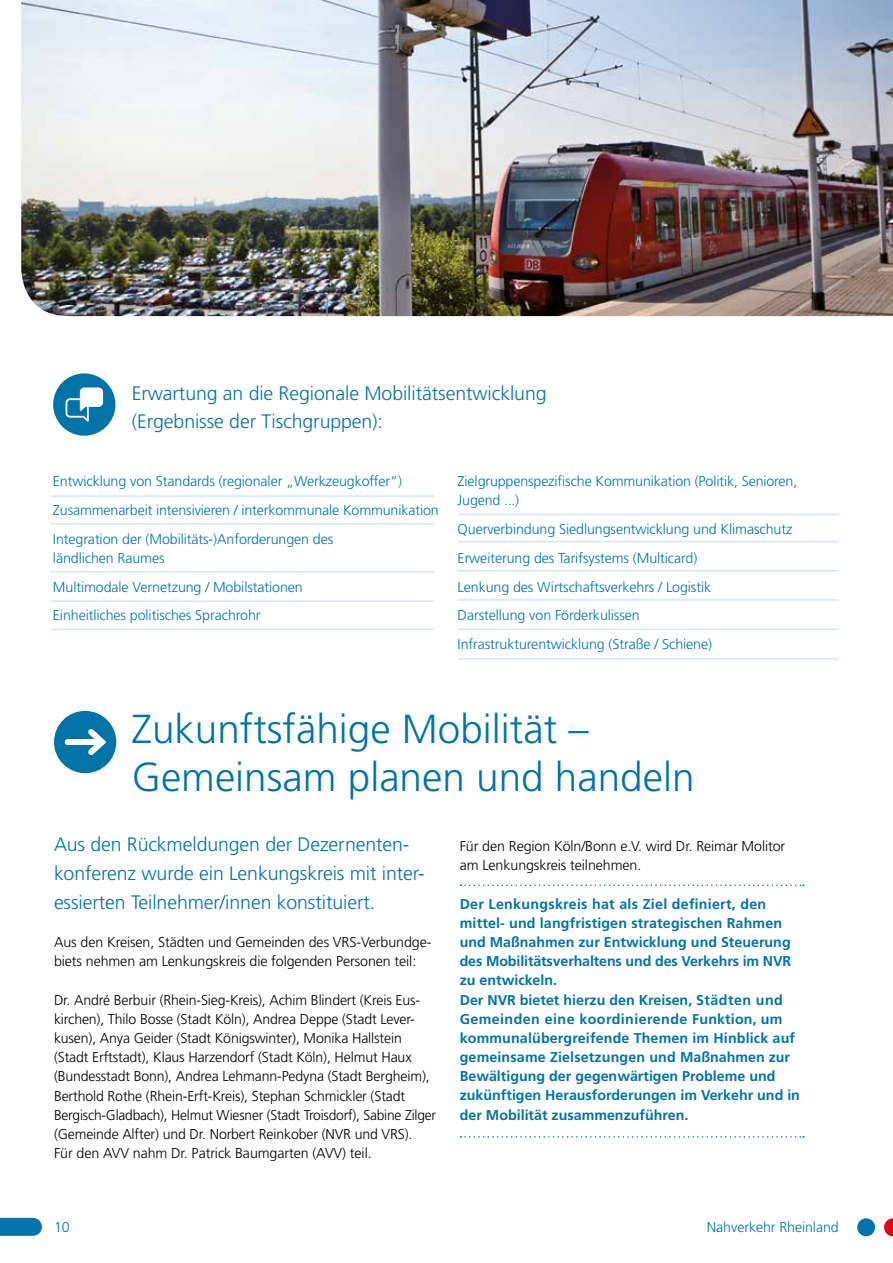
<style>
.page{position:relative;width:893px;height:1263px;background:#fff}
.page>*{position:absolute;margin:0;border:0;box-sizing:border-box;transform-origin:0 0}
.t1{font:300 40.5px/48px "Frutiger LT Std";color:#0074a6}
.t2{font:300 19.5px/28.8px "Frutiger LT Std";letter-spacing:-.005em;color:#0074a6}
.t3{font:300 14.25px/19.2px "Frutiger LT Std";letter-spacing:-.01em;color:#000}
.t4{font:300 14.25px/28.8px "Frutiger LT Std";letter-spacing:-.005em;color:#0074a6}
.t5{font:700 14.25px/19.2px "Frutiger LT Std";color:#0074a6}
</style>
<div class="page">
<div style="left:54px;top:711px;width:62px;height:62px;background:#0074a6;border-radius:50%"></div>
<div style="left:68px;top:739px;width:34px;height:6px;background:#fff"></div>
<svg style="left:88px;top:723px;width:23px;height:38px"></svg>
<svg style="left:460px;top:1136px;width:344px;height:2px"></svg>
<svg style="left:460px;top:884px;width:344px;height:2px"></svg>
<img style="left:21px;top:0;width:872px;height:316px">
<hr style="left:458px;top:514px;width:381px;height:1px;background:#d4e6f7">
<hr style="left:458px;top:541px;width:381px;height:1px;background:#d4e6f7">
<hr style="left:458px;top:570px;width:381px;height:1px;background:#d4e6f7">
<hr style="left:458px;top:599px;width:381px;height:2px;background:#d4e6f7">
<hr style="left:458px;top:629px;width:381px;height:1px;background:#d4e6f7">
<hr style="left:458px;top:658px;width:381px;height:2px;background:#d4e6f7">
<hr style="left:51px;top:495px;width:383px;height:2px;background:#d4e6f7">
<hr style="left:51px;top:523px;width:383px;height:1px;background:#d4e6f7">
<hr style="left:51px;top:629px;width:383px;height:1px;background:#d4e6f7">
<hr style="left:51px;top:571px;width:383px;height:1px;background:#d4e6f7">
<hr style="left:51px;top:600px;width:383px;height:2px;background:#d4e6f7">
<div style="left:53px;top:373px;width:62px;height:63px;background:#0074a6;border-radius:50%"></div>
<svg style="left:66px;top:387px;width:37px;height:35px"></svg>
<div style="left:0;top:1218px;width:33px;height:18px;background:#0074a6"></div>
<svg style="left:884px;top:1218px;width:9px;height:18px"></svg>
<div style="left:857px;top:1218px;width:18px;height:18px;background:#0074a6;border-radius:50%"></div>
<h2 class="t2" style="left:132px;top:379px;width:416px">Erwartung an die Regionale Mobilitätsentwicklung (Ergebnisse der Tischgruppen):</h2>
<p class="t4" style="left:53px;top:467px;width:387px">Entwicklung von Standards (regionaler „Werkzeugkoffer“)<br>Zusammenarbeit intensivieren / interkommunale Kommunikation<br>Integration der (Mobilitäts-)Anforderungen des</p>
<p class="t4" style="left:53px;top:544px;width:251px">ländlichen Raumes<br>Multimodale Vernetzung / Mobilstationen<br>Einheitliches politisches Sprachrohr</p>
<p class="t4" style="left:458px;top:472px;width:341px;line-height:19.2px">Zielgruppenspezifische Kommunikation (Politik, Senioren,<br>Jugend ...)</p>
<p class="t4" style="left:458px;top:515px;width:336px">Querverbindung Siedlungsentwicklung und Klimaschutz Erweiterung des Tarifsystems (Multicard)<br>Lenkung des Wirtschaftsverkehrs / Logistik<br>Darstellung von Förderkulissen<br>Infrastrukturentwicklung (Straße / Schiene)</p>
<h1 class="t1" style="left:132px;top:706px;width:564px">Zukunftsfähige Mobilität –<br>Gemeinsam planen und handeln</h1>
<h2 class="t2" style="left:54px;top:830px;width:372px">Aus den Rückmeldungen der Dezernenten&shy;konferenz wurde ein Lenkungskreis mit inter&shy;essierten Teilnehmer/innen konstituiert.</h2>
<p class="t3" style="left:54px;top:932px;width:379px">Aus den Kreisen, Städten und Gemeinden des VRS-Verbundge&shy;biets nehmen am Lenkungskreis die folgenden Personen teil:</p>
<p class="t3" style="left:54px;top:990px;width:384px">Dr. André Berbuir (Rhein-Sieg-Kreis), Achim Blindert (Kreis Eus&shy;kirchen), Thilo Bosse (Stadt Köln), Andrea Deppe (Stadt Lever&shy;kusen), Anya Geider (Stadt Königswinter), Monika Hallstein (Stadt Erftstadt), Klaus Harzendorf (Stadt Köln), Helmut Haux (Bundesstadt Bonn), Andrea Lehmann-Pedyna (Stadt Bergheim), Berthold Rothe (Rhein-Erft-Kreis), Stephan Schmickler (Stadt Bergisch-Gladbach), Helmut Wiesner (Stadt Troisdorf), Sabine Zilger (Gemeinde Alfter) und Dr. Norbert Reinkober (NVR und VRS).<br>Für den AVV nahm Dr. Patrick Baumgarten (AVV) teil.</p>
<p class="t3" style="left:460px;top:836px;width:327px">Für den Region Köln/Bonn e.V. wird Dr. Reimar Molitor am Lenkungskreis teilnehmen.</p>
<p class="t5" style="left:460px;top:894px;width:342px">Der Lenkungskreis hat als Ziel definiert, den mittel- und langfristigen strategischen Rahmen und Maßnahmen zur Entwicklung und Steuerung des Mobilitätsverhaltens und des Verkehrs im NVR zu entwickeln.<br>Der NVR bietet hierzu den Kreisen, Städten und Gemeinden eine koordinierende Funktion, um kommunalübergreifende Themen im Hinblick auf gemeinsame Zielsetzungen und Maßnahmen zur Bewältigung der gegenwärtigen Probleme und zukünftigen Herausforderungen im Verkehr und in der Mobilität zusammenzuführen.</p>
<p class="t4" style="left:54px;top:1213px;width:17px">10</p>
<p class="t4" style="left:707px;top:1213px;width:133px">Nahverkehr Rheinland</p>
</div>
